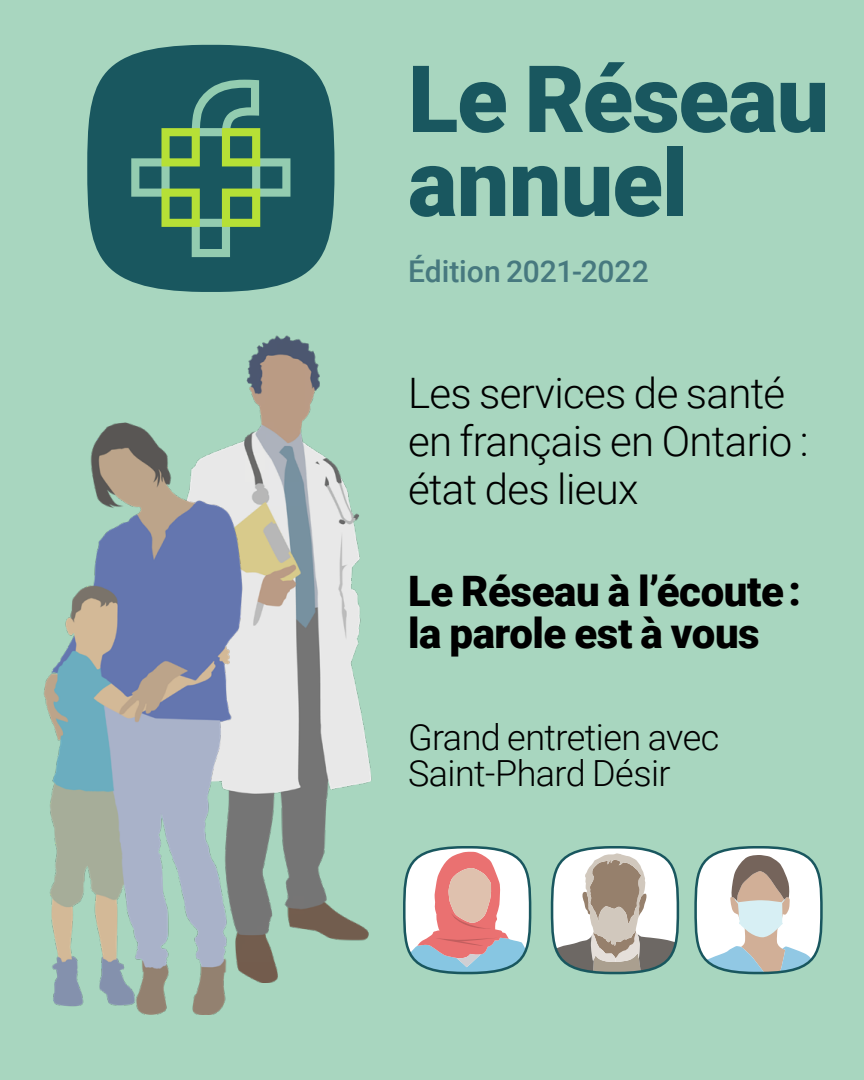
<style>
.page{position:relative;width:864px;height:1080px;background:#a8d6bf}
.page>*{position:absolute;margin:0;border:0;box-sizing:border-box;transform-origin:0 0}
.t1{font:900 93px/84px "Roboto";letter-spacing:-.01em;color:#19575f}
.t2{font:300 42px/48px "Roboto";letter-spacing:-.015em;color:#000}
.t3{font:900 42px/42px "Roboto";letter-spacing:-.01em;color:#000}
.t4{font:300 36px/36px "Roboto";letter-spacing:-.015em;color:#000}
.t5{font:500 30px "Roboto";color:#47797f}
</style>
<div class="page">
<img style="left:246px;top:335px;width:126px;height:606px">
<div style="left:87px;top:45px;width:247px;height:247px;background:#19575f;border-radius:119px"></div>
<svg style="left:131px;top:80px;width:159px;height:177px"></svg>
<img style="left:43px;top:381px;width:258px;height:633px">
<svg style="left:552px;top:853px;width:126px;height:120px;background:#c2c1ba"></svg>
<div style="left:551px;top:846px;width:128px;height:128px;border:3px solid #19575f;border-radius:61px"></div>
<svg style="left:404px;top:852px;width:126px;height:121px;background:#d5bdbd"></svg>
<div style="left:403px;top:846px;width:128px;height:128px;border:3px solid #19575f;border-radius:61px"></div>
<svg style="left:696px;top:855px;width:125px;height:118px;background:#d1d6d4"></svg>
<div style="left:694px;top:846px;width:129px;height:128px;border:3px solid #19575f;border-radius:61px"></div>
<h1 class="t1" style="left:408px;top:53px;width:423px">Le Réseau annuel</h1>
<p class="t5" style="left:408px;top:250px;width:242px">Édition 2021-2022</p>
<p class="t2" style="left:408px;top:368px;width:402px">Les services de santé en français en Ontario : état des lieux</p>
<p class="t3" style="left:408px;top:569px;width:394px">Le Réseau à l’écoute : la parole est à vous</p>
<p class="t4" style="left:408px;top:718px;width:313px">Grand entretien avec<br>Saint-Phard Désir</p>
</div>
